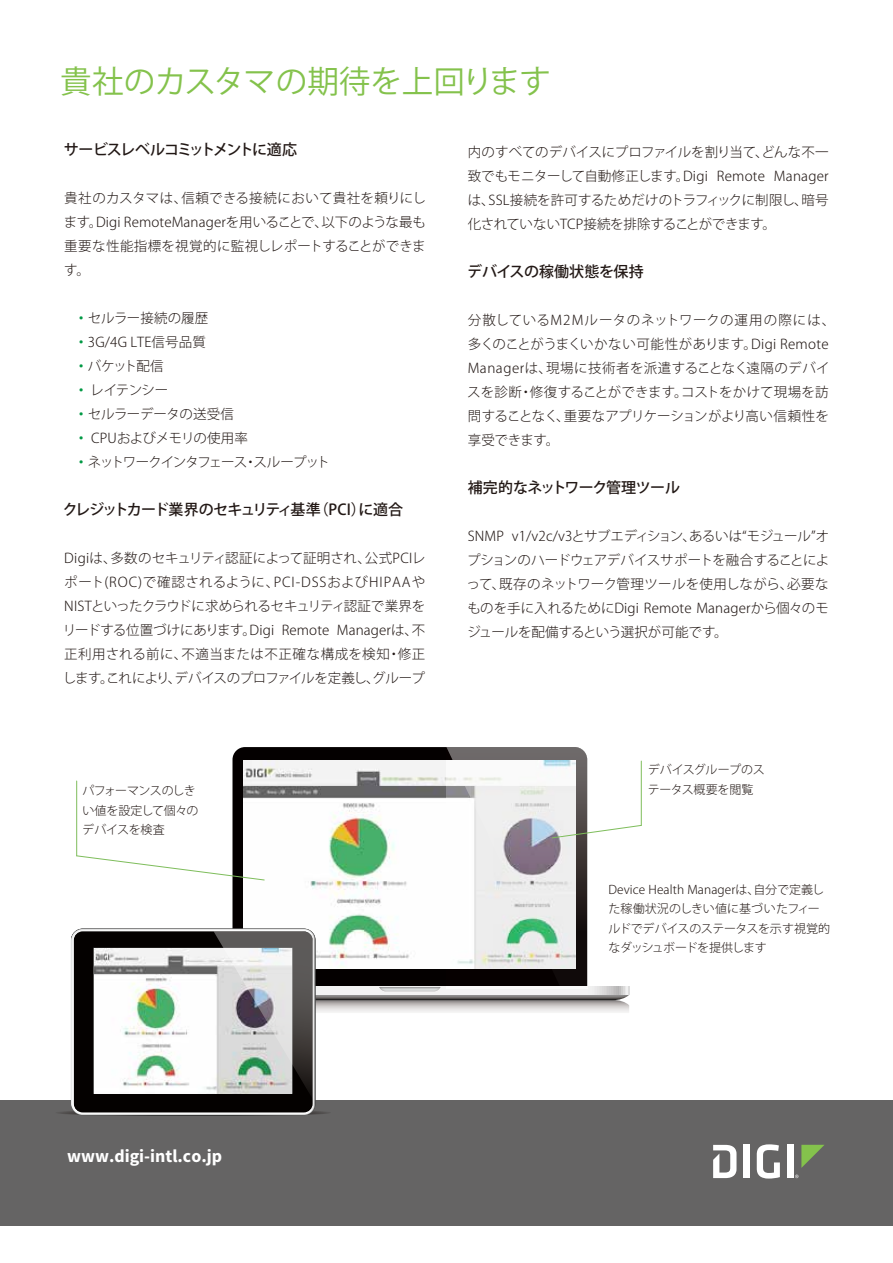
<style>
.page{position:relative;width:893px;height:1263px;background:#fff}
.page>*{position:absolute;margin:0;border:0;box-sizing:border-box;transform-origin:0 0}
.t1{font:31.5px "Koz Go Pro";letter-spacing:-.01em;color:#84c24c}
.t2{font:700 18px "Source Sans Pro";color:#fff}
.t3{font:500 15px "Koz Go Pro";letter-spacing:-.04em;color:#221815}
.t4{font:500 15px "Koz Go Pro";letter-spacing:-.09em;color:#221815}
.t5{font:500 15px "Koz Go Pro";letter-spacing:-.01em;color:#221815}
.t6{font:300 13.5px/24px "Koz Go Pro";color:#221815;text-align:justify}
.t7{font:300 13.5px/24px "Koz Go Pro";letter-spacing:.02em;color:#221815}
.t8{font:300 13.5px/24px "Koz Go Pro";letter-spacing:-.03em;color:#221815}
.t9{font:300 12px/19.5px "Koz Go Pro";letter-spacing:-.01em;color:#221815}
.t10{font:300 12px/19.5px "Koz Go Pro";letter-spacing:-.035em;color:#221815}
.s1{font-weight:500;color:#094}
</style>
<div class="page">
<div style="left:0;top:1100px;width:893px;height:125px;background:#656464"></div>
<div style="left:743px;top:1145px;width:7px;height:33px;background:#fff"></div>
<svg style="left:757px;top:1144px;width:23px;height:34px"></svg>
<div style="left:787px;top:1145px;width:6px;height:33px;background:#fff"></div>
<svg style="left:801px;top:1145px;width:23px;height:23px"></svg>
<svg style="left:713px;top:1145px;width:23px;height:33px"></svg>
<svg style="left:58px;top:747px;width:584px;height:369px"></svg>
<h1 class="t1" style="left:60px;top:61px;width:492px">貴社のカスタマの期待を上回ります</h1>
<p class="t4" style="left:64px;top:140px;width:235px">サービスレベルコミットメントに適応</p>
<p class="t6" style="left:64px;top:186px;width:364px">貴社のカスタマは、信頼できる接続において貴社を頼りにします。Digi RemoteManagerを用いることで、以下のような最も重要な性能指標を視覚的に監視しレポートすることができます。</p>
<p class="t8" style="left:74px;top:306px;width:257px"><span class="s1">・</span> セルラー接続の履歴<br><span class="s1">・</span> 3G/4G LTE信号品質<br><span class="s1">・</span> バケット配信<br><span class="s1">・</span> レイテンシー<br><span class="s1">・</span> セルラーデータの送受信<br><span class="s1">・</span> CPUおよびメモリの使用率<br><span class="s1">・</span> ネットワークインタフェース・スループット</p>
<p class="t3" style="left:63px;top:500px;width:342px">クレジットカード業界のセキュリティ基準（PCI）に適合</p>
<p class="t6" style="left:63px;top:546px;width:364px">Digiは、多数のセキュリティ認証によって証明され、公式PCIレポート(ROC)で確認されるように、PCI-DSSおよびHIPAAやNISTといったクラウドに求められるセキュリティ認証で業界をリードする位置づけにあります。Digi Remote Managerは、不正利用される前に、不適当または不正確な構成を検知・修正します。これにより、デバイスのプロファイルを定義し、グループ</p>
<p class="t10" style="left:82px;top:781px;width:118px">パフォーマンスのしきい値を設定して個々のデバイスを検査</p>
<p class="t6" style="left:468px;top:140px;width:363px">内のすべてのデバイスにプロファイルを割り当て、どんな不一致でもモニターして自動修正します。Digi Remote Managerは、SSL接続を許可するためだけのトラフィックに制限し、暗号化されていないTCP接続を排除することができます。</p>
<p class="t5" style="left:467px;top:262px;width:178px">デバイスの稼働状態を保持</p>
<p class="t7" style="left:467px;top:308px;width:370px">分散しているM2Mルータのネットワークの運用の際には、多くのことがうまくいかない可能性があります。Digi Remote<br>Managerは、現場に技術者を派遣することなく遠隔のデバイスを診断・修復することができます。コストをかけて現場を訪問することなく、重要なアプリケーションがより高い信頼性を享受できます。</p>
<p class="t3" style="left:468px;top:478px;width:214px">補完的なネットワーク管理ツール</p>
<p class="t6" style="left:466px;top:524px;width:365px">SNMP v1/v2c/v3とサブエディション、あるいは“モジュール”オプションのハードウェアデバイスサポートを融合することによって、既存のネットワーク管理ツールを使用しながら、必要なものを手に入れるためにDigi Remote Managerから個々のモジュールを配備するという選択が可能です。</p>
<p class="t9" style="left:648px;top:760px;width:118px">デバイスグループのステータス概要を閲覧</p>
<p class="t9" style="left:608px;top:879px;width:223px">Device Health Managerは、自分で定義した稼働状況のしきい値に基づいたフィールドでデバイスのステータスを示す視覚的なダッシュボードを提供します</p>
<h2 class="t2" style="left:67px;top:1143px;width:156px">www.digi-intl.co.jp</h2>
</div>
